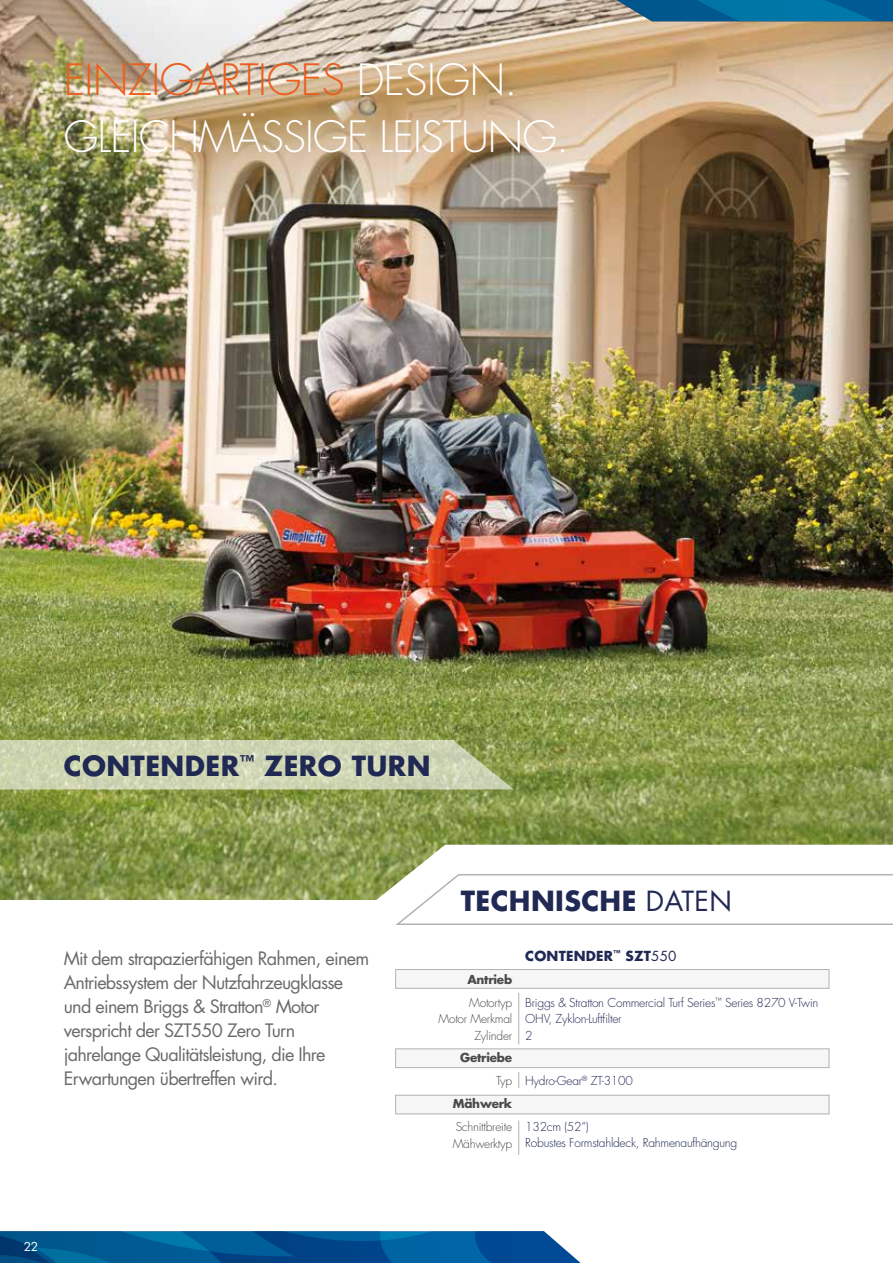
<style>
.page{position:relative;width:893px;height:1263px;background:#fff}
.page>*{position:absolute;margin:0;border:0;box-sizing:border-box;transform-origin:0 0}
.t1{font:300 42px/56.6px "Futura Std";letter-spacing:-.02em;color:#fff}
.t2{font:700 27px "Futura Std";letter-spacing:.015em;color:#202854}
.t3{font:18px/24px "Futura Std";letter-spacing:-.04em;color:#6a6a69}
.t4{font:700 13.5px "Futura Std";letter-spacing:.015em;color:#202854}
.t5{font:300 12px/16.5px "Futura Std";letter-spacing:-.02em;color:#202854}
.t6{font:300 12px/16.5px "Futura Std";letter-spacing:-.02em;color:#4a4a49;text-align:right}
.t7{font:700 12px "Futura Std";letter-spacing:-.02em;color:#4a4a49}
.t8{font:12px "Futura Std";color:#fff}
.s1{color:#eb5e1d}
.s2{font-weight:400}
</style>
<div class="page">
<img style="left:0;top:0;width:893px;height:900px">
<svg style="left:393px;top:873px;width:500px;height:52px"></svg>
<div style="left:395px;top:969px;width:434px;height:19px;background:#f6f6f6;border:1px solid #b3b2b2"></div>
<div style="left:395px;top:1049px;width:434px;height:19px;background:#f6f6f6;border:1px solid #b3b2b2"></div>
<div style="left:395px;top:1095px;width:434px;height:19px;background:#f6f6f6;border:1px solid #b3b2b2"></div>
<hr style="left:518px;top:993px;width:1px;height:51px;background:#b3b2b2">
<svg style="left:518px;top:1072px;width:1px;height:16px"></svg>
<hr style="left:518px;top:1120px;width:1px;height:35px;background:#b3b2b2">
<svg style="left:0;top:740px;width:514px;height:49px"></svg>
<svg style="left:0;top:1231px;width:581px;height:32px"></svg>
<svg style="left:617px;top:0;width:276px;height:21px"></svg>
<h1 class="t1" style="left:64px;top:53px;width:507px"><span class="s1">EINZIGARTIGES</span> DESIGN.<br>GLEICHMÄSSIGE LEISTUNG.</h1>
<h2 class="t2" style="left:64px;top:748px;width:368px">CONTENDER<sup>™</sup> ZERO TURN</h2>
<p class="t3" style="left:64px;top:946px;width:307px">Mit dem strapazierfähigen Rahmen, einem Antriebssystem der Nutzfahrzeugklasse und einem Briggs &amp; Stratton<sup>®</sup> Motor verspricht der SZT550 Zero Turn jahrelange Qualitätsleistung, die Ihre Erwartungen übertreffen wird.</p>
<p class="t8" style="left:24px;top:1238px;width:16px">22</p>
<h2 class="t2" style="left:461px;top:883px;width:273px">TECHNISCHE <span class="s2">DATEN</span></h2>
<p class="t7" style="left:467px;top:971px;width:46px">Antrieb</p>
<p class="t6" style="left:438px;top:994px;width:75px">Motortyp<br>Motor Merkmal<br>Zylinder</p>
<p class="t7" style="left:460px;top:1050px;width:53px">Getriebe</p>
<p class="t6" style="left:496px;top:1073px;width:18px">Typ</p>
<p class="t7" style="left:453px;top:1096px;width:61px">Mähwerk</p>
<p class="t6" style="left:453px;top:1119px;width:61px;text-align:left">Schnittbreite<br>Mähwerktyp</p>
<p class="t4" style="left:525px;top:947px;width:153px">CONTENDER<sup>™</sup> SZT<span class="s2">550</span></p>
<p class="t5" style="left:525px;top:994px;width:295px">Briggs &amp; Stratton Commercial Turf Series<sup>™</sup> Series 8270 V-Twin<br>OHV, Zyklon-Luftfilter<br>2</p>
<p class="t5" style="left:525px;top:1073px;width:109px">Hydro-Gear<sup>®</sup> ZT-3100</p>
<p class="t5" style="left:525px;top:1118px;width:213px">132cm (52”)<br>Robustes Formstahldeck, Rahmenaufhängung</p>
</div>
